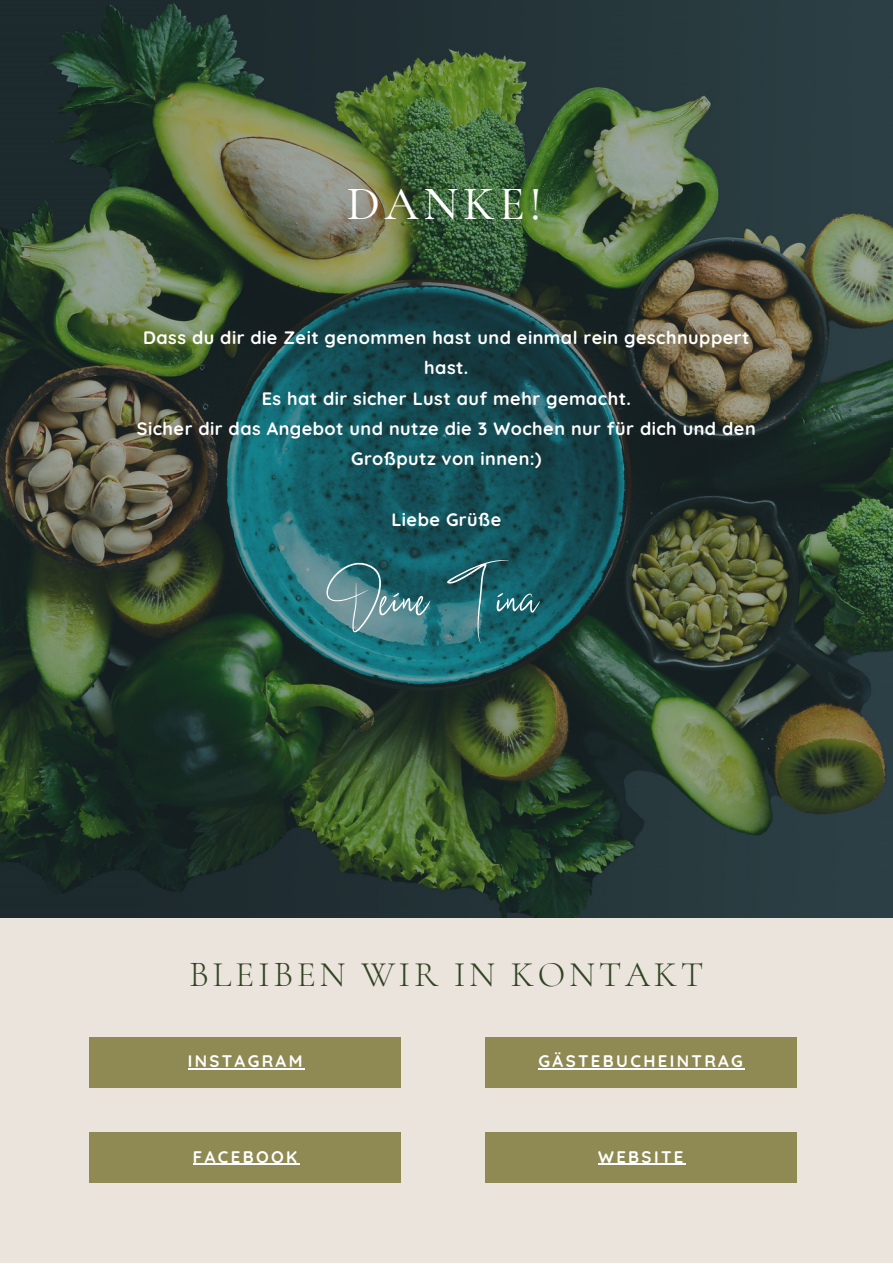
<style>
.page{position:relative;width:893px;height:1264px;background:#fff}
.page>*{position:absolute;margin:0;border:0;box-sizing:border-box;transform-origin:0 0}
.t1{font:84px "Black Singature";color:#fff}
.t2{font:500 48px "Cormorant Garamond";letter-spacing:.1em;color:#fff}
.t3{font:300 36px "Cormorant Garamond";letter-spacing:.1em;color:#314421}
.t4{font:700 18px/30.3px "Quicksand";letter-spacing:.025em;color:#fff;text-align:center}
.t5{font:700 16.8px "Quicksand";letter-spacing:.14em;color:#fff}
</style>
<div class="page">
<div style="left:0;top:912px;width:892px;height:350px;background:#eae4dd"></div>
<div style="left:89px;top:1036px;width:312px;height:51px;background:#8f8a54"></div>
<hr style="left:195px;top:1068px;width:110px;height:1px;background:#fff">
<div style="left:485px;top:1036px;width:311px;height:51px;background:#8f8a54"></div>
<hr style="left:538px;top:1068px;width:207px;height:1px;background:#fff">
<div style="left:89px;top:1132px;width:312px;height:51px;background:#8f8a54"></div>
<hr style="left:193px;top:1163px;width:106px;height:1px;background:#fff">
<div style="left:485px;top:1132px;width:311px;height:51px;background:#8f8a54"></div>
<hr style="left:598px;top:1163px;width:87px;height:1px;background:#fff">
<img style="left:0;top:0;width:892px;height:917px">
<p class="t2" style="left:346px;top:175px;width:196px">DANKE!</p>
<p class="t4" style="left:143px;top:322px;width:607px">Dass du dir die Zeit genommen hast und einmal rein geschnuppert hast.</p>
<p class="t4" style="left:262px;top:382px;width:371px">Es hat dir sicher Lust auf mehr gemacht.</p>
<p class="t4" style="left:137px;top:413px;width:620px">Sicher dir das Angebot und nutze die 3 Wochen nur für dich und den<br>Großputz von innen:)</p>
<p class="t4" style="left:391px;top:504px;width:111px">Liebe Grüße</p>
<p class="t1" style="left:326px;top:563px;width:214px">Deine Tina</p>
<p class="t3" style="left:189px;top:952px;width:516px">BLEIBEN WIR IN KONTAKT</p>
<p class="t5" style="left:188px;top:1050px;width:116px">INSTAGRAM</p>
<p class="t5" style="left:538px;top:1050px;width:206px">GÄSTEBUCHEINTRAG</p>
<p class="t5" style="left:193px;top:1145px;width:106px">FACEBOOK</p>
<p class="t5" style="left:598px;top:1145px;width:87px">WEBSITE</p>
</div>
